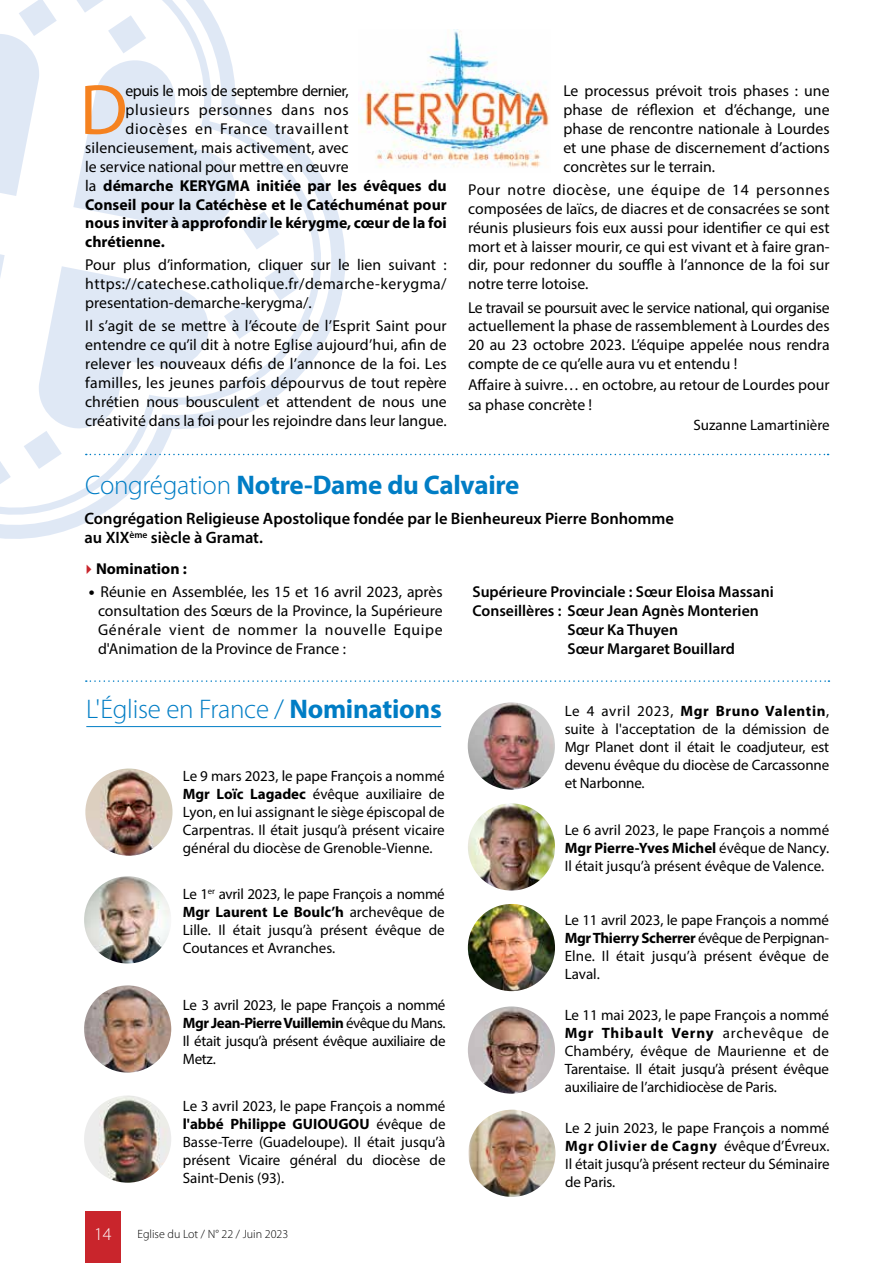
<style>
.page{position:relative;width:893px;height:1263px;background:#fff}
.page>*{position:absolute;margin:0;border:0;box-sizing:border-box;transform-origin:0 0}
.t1{font:71.85px "Myriad Pro";color:#f58220}
.t2{font:700 27px "Myriad Pro";letter-spacing:-.01em;color:#007dc5}
.t3{font:300 27px "Myriad Pro";letter-spacing:-.01em;color:#007dc5}
.t4{font:300 18px "Myriad Pro";color:#fff}
.t5{font:600 16.5px/19.8px "Myriad Pro";color:#000}
.t6{font:15.75px/18.9px "Myriad Pro";color:#000;text-align:justify}
.t7{font:700 15.75px "Myriad Pro";color:#000}
.t8{font:600 15.75px "Myriad Pro";color:#000}
.t9{font:15.75px "Myriad Pro";letter-spacing:-.03em;color:#000}
.t10{font:15.75px "Myriad Pro";letter-spacing:.05em;color:#000}
.t11{font:15.75px "Myriad Pro";letter-spacing:.04em;color:#000}
.t12{font:15px/18px "Myriad Pro";letter-spacing:-.005em;color:#000;text-align:justify}
.t13{font:300 12px "Myriad Pro";color:#000}
.s1{font-weight:400}
.s2{font-weight:300}
.s3{color:#c9252c}
.s4{font-weight:700}
</style>
<div class="page">
<svg style="left:0;top:200px;width:345px;height:339px"></svg>
<svg style="left:0;top:128px;width:333px;height:399px"></svg>
<svg style="left:0;top:454px;width:11px;height:38px"></svg>
<svg style="left:0;top:0;width:57px;height:196px"></svg>
<svg style="left:70px;top:0;width:209px;height:249px"></svg>
<svg style="left:0;top:230px;width:5px;height:177px"></svg>
<hr style="left:892px;top:0;width:1px;height:540px;background:#ffe293">
<div style="left:85px;top:1212px;width:36px;height:51px;background:#c9252c"></div>
<svg style="left:86px;top:680px;width:743px;height:2px"></svg>
<hr style="left:86px;top:726px;width:355px;height:1px;background:#007dc5">
<img style="left:85px;top:768px;width:88px;height:88px;border-radius:44px">
<div style="left:88px;top:456px;width:758px;height:17px;background:#fff"></div>
<svg style="left:24px;top:262px;width:805px;height:207px"></svg>
<img style="left:468px;top:702px;width:87px;height:88px;border-radius:44px">
<img style="left:84px;top:876px;width:87px;height:87px;border-radius:44px">
<img style="left:84px;top:985px;width:87px;height:87px;border-radius:44px">
<img style="left:468px;top:904px;width:87px;height:87px;border-radius:44px">
<img style="left:468px;top:803px;width:87px;height:87px;border-radius:44px">
<img style="left:468px;top:1006px;width:87px;height:88px;border-radius:44px">
<img style="left:84px;top:1095px;width:87px;height:88px;border-radius:44px">
<img style="left:358px;top:29px;width:192px;height:139px">
<img style="left:468px;top:1110px;width:87px;height:87px;border-radius:44px">
<h1 class="t1" style="left:80px;top:66px;width:49px">D</h1>
<p class="t9" style="left:125px;top:81px;width:225px">epuis le mois de septembre dernier,</p>
<p class="t11" style="left:125px;top:100px;width:225px">plusieurs personnes dans nos</p>
<p class="t10" style="left:125px;top:119px;width:225px">diocèses en France travaillent</p>
<p class="t6" style="left:85px;top:138px;width:265px">silencieusement, mais activement, avec</p>
<p class="t6" style="left:85px;top:157px;width:265px">le service national pour mettre en œuvre</p>
<p class="t7" style="left:85px;top:175px;width:363px"><span class="s1">la</span> démarche KERYGMA initiée par les évêques du</p>
<p class="t7" style="left:85px;top:194px;width:363px">Conseil pour la Catéchèse et le Catéchuménat pour</p>
<p class="t7" style="left:85px;top:213px;width:363px">nous inviter à approfondir le kérygme, cœur de la foi</p>
<p class="t7" style="left:85px;top:232px;width:81px">chrétienne.</p>
<p class="t6" style="left:85px;top:255px;width:363px">Pour plus d’information, cliquer sur le lien suivant : https://catechese.catholique.fr/demarche-kerygma/ presentation-demarche-kerygma/.</p>
<p class="t6" style="left:85px;top:316px;width:363px">Il s’agit de se mettre à l’écoute de l’Esprit Saint pour entendre ce qu’il dit à notre Eglise aujourd’hui, afin de relever les nouveaux défis de l’annonce de la foi. Les familles, les jeunes parfois dépourvus de tout repère chrétien nous bousculent et attendent de nous une créativité dans la foi pour les rejoindre dans leur langue.</p>
<p class="t6" style="left:563px;top:81px;width:268px">Le processus prévoit trois phases : une phase de réflexion et d’échange, une phase de rencontre nationale à Lourdes et une phase de discernement d’actions concrètes sur le terrain.</p>
<p class="t6" style="left:468px;top:180px;width:363px">Pour notre diocèse, une équipe de 14 personnes composées de laïcs, de diacres et de consacrées se sont réunis plusieurs fois eux aussi pour identifier ce qui est mort et à laisser mourir, ce qui est vivant et à faire gran&shy;dir, pour redonner du souffle à l’annonce de la foi sur notre terre lotoise.</p>
<p class="t6" style="left:468px;top:298px;width:363px">Le travail se poursuit avec le service national, qui organise actuellement la phase de rassemblement à Lourdes des 20 au 23 octobre 2023. L’équipe appelée nous rendra compte de ce qu’elle aura vu et entendu !</p>
<p class="t6" style="left:468px;top:375px;width:363px;line-height:19.8px">Affaire à suivre… en octobre, au retour de Lourdes pour sa phase concrète !</p>
<p class="t12" style="left:693px;top:416px;width:138px">Suzanne Lamartinière</p>
<h2 class="t2" style="left:85px;top:467px;width:436px"><span class="s2">Congrégation</span> Notre-Dame du Calvaire</h2>
<p class="t5" style="left:84px;top:508px;width:591px">Congrégation Religieuse Apostolique fondée par le Bienheureux Pierre Bonhomme au XIX<sup>ème</sup> siècle à Gramat.</p>
<p class="t7" style="left:81px;top:559px;width:107px"><span class="s3">✔</span>Nomination :</p>
<p class="t6" style="left:98px;top:582px;width:346px;text-indent:-9px">■ Réunie en Assemblée, les 15 et 16 avril 2023, après consultation des Sœurs de la Province, la Supérieure Générale vient de nommer la nouvelle Equipe d'Animation de la Province de France :</p>
<p class="t8" style="left:472px;top:582px;width:303px">Supérieure Provinciale : Sœur Eloisa Massani</p>
<p class="t8" style="left:472px;top:601px;width:288px">Conseillères : Sœur Jean Agnès Monterien</p>
<p class="t8" style="left:567px;top:620px;width:112px">Sœur Ka Thuyen</p>
<p class="t8" style="left:567px;top:639px;width:169px">Sœur Margaret Bouillard</p>
<h2 class="t3" style="left:86px;top:692px;width:357px">L'église en France / <span class="s4">Nominations</span></h2>
<p class="t12" style="left:183px;top:766px;width:263px">Le 9 mars 2023, le pape François a nommé <span class="s4">Mgr Loïc Lagadec</span> évêque auxiliaire de Lyon, en lui assignant le siège épiscopal de Carpentras. Il était jusqu’à présent vicaire général du diocèse de Grenoble-Vienne.</p>
<p class="t12" style="left:183px;top:885px;width:263px">Le 1<sup>er</sup> avril 2023, le pape François a nommé <span class="s4">Mgr Laurent Le Boulc’h</span> archevêque de Lille. Il était jusqu’à présent évêque de Coutances et Avranches.</p>
<p class="t12" style="left:183px;top:996px;width:264px">Le 3 avril 2023, le pape François a nommé <span class="s4">Mgr Jean-Pierre Vuillemin</span> évêque du Mans.<br>Il était jusqu’à présent évêque auxiliaire de Metz.</p>
<p class="t12" style="left:183px;top:1096px;width:264px">Le 3 avril 2023, le pape François a nommé <span class="s4">l'abbé Philippe GUIOUGOU</span> évêque de Basse-Terre (Guadeloupe). Il était jusqu’à présent Vicaire général du diocèse de Saint-Denis (93).</p>
<p class="t4" style="left:94px;top:1223px;width:19px">14</p>
<p class="t13" style="left:137px;top:1226px;width:152px">Eglise du Lot / N° 22 / Juin 2023</p>
<p class="t12" style="left:565px;top:701px;width:266px">Le 4 avril 2023, <span class="s4">Mgr Bruno Valentin</span>, suite à l'acceptation de la démission de Mgr Planet dont il était le coadjuteur, est devenu évêque du diocèse de Carcassonne et Narbonne.</p>
<p class="t12" style="left:565px;top:820px;width:266px">Le 6 avril 2023, le pape François a nommé <span class="s4">Mgr Pierre-Yves Michel</span> évêque de Nancy.<br>Il était jusqu’à présent évêque de Valence.</p>
<p class="t12" style="left:565px;top:911px;width:266px">Le 11 avril 2023, le pape François a nommé <span class="s4">Mgr Thierry Scherrer</span> évêque de Perpignan-Elne. Il était jusqu’à présent évêque de Laval.</p>
<p class="t12" style="left:565px;top:1005px;width:266px">Le 11 mai 2023, le pape François a nommé <span class="s4">Mgr Thibault Verny</span> archevêque de Chambéry, évêque de Maurienne et de Tarentaise. Il était jusqu’à présent évêque auxiliaire de l’archidiocèse de Paris.</p>
<p class="t12" style="left:565px;top:1119px;width:266px">Le 2 juin 2023, le pape François a nommé <span class="s4">Mgr Olivier de Cagny</span> évêque d’Évreux.<br>Il était jusqu’à présent recteur du Séminaire de Paris.</p>
</div>
